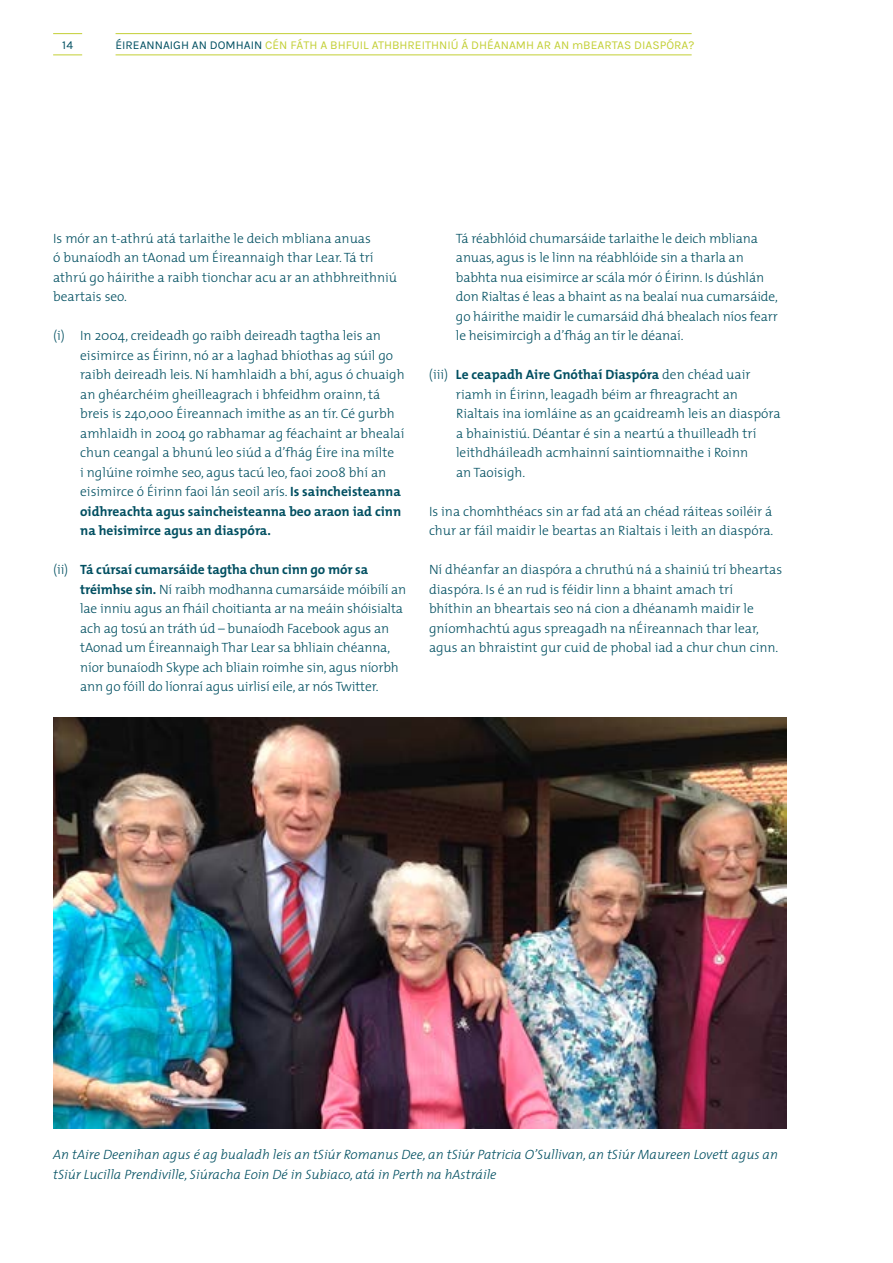
<style>
.page{position:relative;width:893px;height:1263px;background:#fff}
.page>*{position:absolute;margin:0;border:0;box-sizing:border-box;transform-origin:0 0}
.t1{font:300 13.5px/19.5px "The Mix";color:#004f61}
.t2{font:italic 300 13.5px/19.5px "The Mix";color:#004f61}
.t3{font:12px "Karla";color:#c3cf35}
.t4{font:12px "Karla";color:#004f61}
.s1{color:#004f61}
.s2{font-weight:700}
</style>
<div class="page">
<svg style="left:53px;top:33px;width:29px;height:1px"></svg>
<svg style="left:53px;top:54px;width:29px;height:1px"></svg>
<hr style="left:116px;top:33px;width:576px;height:1px;background:#c3cf35">
<hr style="left:116px;top:54px;width:576px;height:1px;background:#c3cf35">
<img style="left:53px;top:717px;width:734px;height:411px">
<p class="t4" style="left:62px;top:38px;width:12px">14</p>
<p class="t4" style="left:115px;top:38px;width:19px">ÉIREANNA</p>
<p class="t3" style="left:170px;top:38px;width:325px"><span class="s1">IGH AN DOMHAIN</span> CÉN FÁTH A BHFUIL ATHBHREITHNIÚ Á DHÉANA</p>
<p class="t3" style="left:516px;top:38px;width:83px">MH AR AN MBEARTAS</p>
<p class="t3" style="left:634px;top:38px;width:62px">DIASPÓRA?</p>
<p class="t1" style="left:53px;top:228px;width:345px">Is mór an t-athrú atá tarlaithe le deich mbliana anuas<br>ó bunaíodh an tAonad um Éireannaigh thar Lear. Tá trí athrú go háirithe a raibh tionchar acu ar an athbhreithniú beartais seo.</p>
<p class="t1" style="left:80px;top:326px;width:326px;text-indent:-27px">(i) In 2004, creideadh go raibh deireadh tagtha leis an eisimirce as Éirinn, nó ar a laghad bhíothas ag súil go raibh deireadh leis. Ní hamhlaidh a bhí, agus ó chuaigh an ghéarchéim gheilleagrach i bhfeidhm orainn, tá breis is 240,000 Éireannach imithe as an tír. Cé gurbh amhlaidh in 2004 go rabhamar ag féachaint ar bhealaí chun ceangal a bhunú leo siúd a d’fhág Éire ina mílte<br>i nglúine roimhe seo, agus tacú leo, faoi 2008 bhí an eisimirce ó Éirinn faoi lán seoil arís. <span class="s2">Is saincheisteanna oidhreachta agus saincheisteanna beo araon iad cinn na heisimirce agus an diaspóra.</span></p>
<p class="t1" style="left:80px;top:559px;width:328px;text-indent:-27px">(ii) <span class="s2">Tá cúrsaí cumarsáide tagtha chun cinn go mór sa tréimhse sin.</span> Ní raibh modhanna cumarsáide móibílí an lae inniu agus an fháil choitianta ar na meáin shóisialta ach ag tosú an tráth úd – bunaíodh Facebook agus an tAonad um Éireannaigh Thar Lear sa bhliain chéanna, níor bunaíodh Skype ach bliain roimhe sin, agus níorbh ann go fóill do líonraí agus uirlisí eile, ar nós Twitter.</p>
<p class="t1" style="left:456px;top:228px;width:323px">Tá réabhlóid chumarsáide tarlaithe le deich mbliana anuas, agus is le linn na réabhlóide sin a tharla an babhta nua eisimirce ar scála mór ó Éirinn. Is dúshlán don Rialtas é leas a bhaint as na bealaí nua cumarsáide, go háirithe maidir le cumarsáid dhá bhealach níos fearr le heisimircigh a d’fhág an tír le déanaí.</p>
<p class="t1" style="left:456px;top:364px;width:326px;text-indent:-27px">(iii) <span class="s2">Le ceapadh Aire Gnóthaí Diaspóra</span> den chéad uair riamh in Éirinn, leagadh béim ar fhreagracht an Rialtais ina iomláine as an gcaidreamh leis an diaspóra a bhainistiú. Déantar é sin a neartú a thuilleadh trí leithdháileadh acmhainní saintiomnaithe i Roinn<br>an Taoisigh.</p>
<p class="t1" style="left:429px;top:501px;width:346px">Is ina chomhthéacs sin ar fad atá an chéad ráiteas soiléir á chur ar fáil maidir le beartas an Rialtais i leith an diaspóra.</p>
<p class="t1" style="left:429px;top:559px;width:355px">Ní dhéanfar an diaspóra a chruthú ná a shainiú trí bheartas diaspóra. Is é an rud is féidir linn a bhaint amach trí<br>bhíthin an bheartais seo ná cion a dhéanamh maidir le gníomhachtú agus spreagadh na nÉireannach thar lear, agus an bhraistint gur cuid de phobal iad a chur chun cinn.</p>
<p class="t2" style="left:53px;top:1145px;width:726px">An tAire Deenihan agus é ag bualadh leis an tSiúr Romanus Dee, an tSiúr Patricia O’Sullivan, an tSiúr Maureen Lovett agus an tSiúr Lucilla Prendiville, Siúracha Eoin Dé in Subiaco, atá in Perth na hAstráile</p>
</div>
